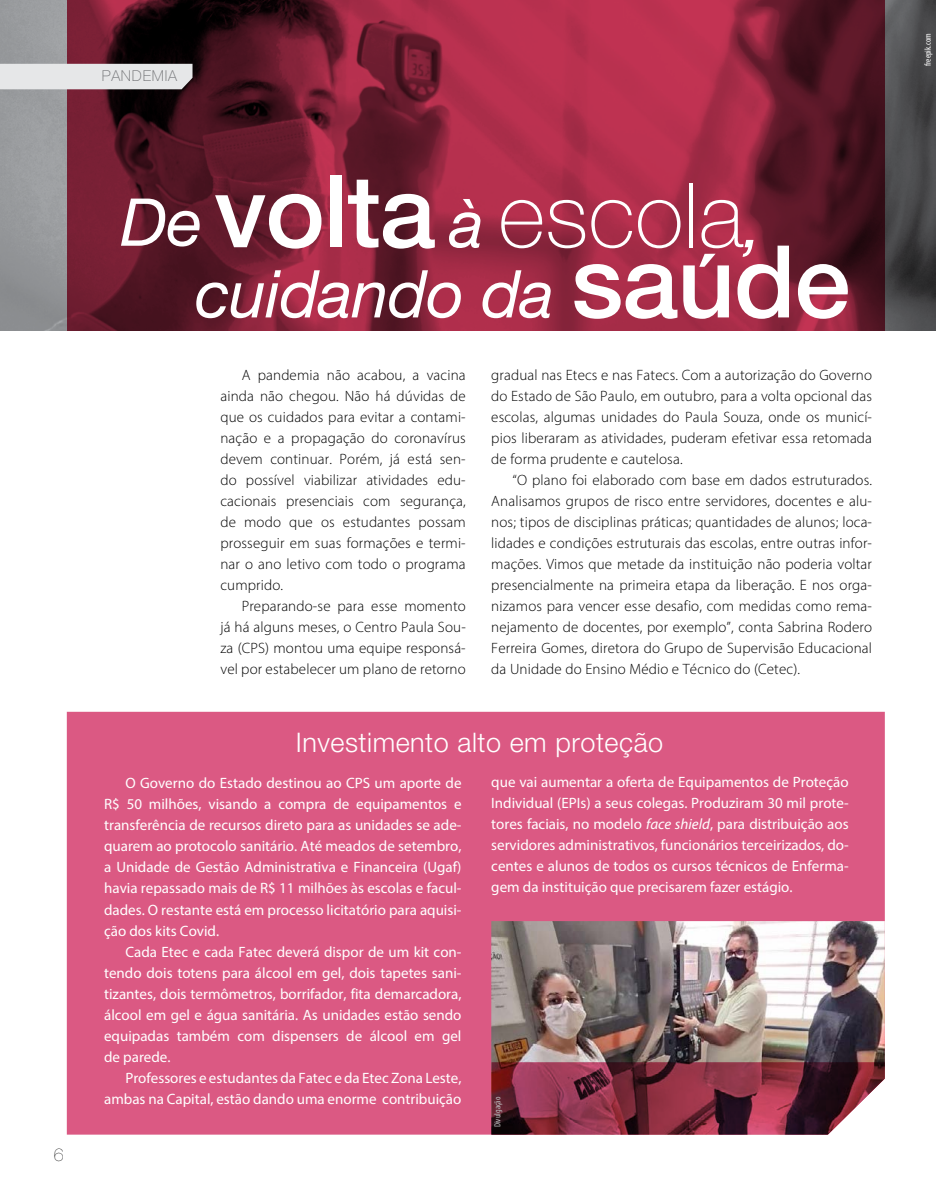
<style>
.page{position:relative;width:936px;height:1191px;background:#fff}
.page>*{position:absolute;margin:0;border:0;box-sizing:border-box;transform-origin:0 0}
.t1{font:100 90px "Helvetica Neue LT Std";color:#fff}
.t2{font:italic 66px "Helvetica Neue LT Std";letter-spacing:-.01em;color:#fff}
.t3{font:300 27px "Helvetica Neue LT Std";letter-spacing:.02em;color:#fff}
.t4{font:200 18px "Helvetica Neue LT Std";color:#000}
.t5{font:300 15px/21px "Myriad Pro";letter-spacing:.01em;color:#000;text-align:justify}
.t6{font:15px/21px "Myriad Pro";color:#fff;text-align:justify}
.t7{font:100 15px "Helvetica Neue LT Std";letter-spacing:.05em;color:#6d6e71}
.t8{font:condensed 9px "Myriad Pro";color:#fff}
.t9{font:condensed 9px "Myriad Pro";color:#bcbec0}
.s1{font-weight:400;font-style:italic;font-size:66px}
.s2{font-weight:500;font-size:100.5px}
.s3{font-weight:500;font-style:normal;font-size:100.5px}
.s4{font-style:italic}
</style>
<div class="page">
<img style="left:0;top:0;width:935px;height:330px">
<div style="left:0;top:64px;width:192px;height:25px;background:#e6e7e8"></div>
<svg style="left:699px;top:254px;width:16px;height:13px"></svg>
<div style="left:67px;top:712px;width:817px;height:422px;background:#db5983"></div>
<img style="left:491px;top:921px;width:393px;height:141px">
<svg style="left:491px;top:1062px;width:393px;height:72px"></svg>
<p class="t4" style="left:54px;top:1144px;width:12px">6</p>
<p class="t7" style="left:102px;top:68px;width:77px">PANDEMIA</p>
<h1 class="t1" style="left:120px;top:164px;width:643px"><span class="s1">De</span> <span class="s2">volta</span> <span class="s1">à</span> escola<span class="s1">,</span></h1>
<h2 class="t2" style="left:195px;top:254px;width:657px">cuidando da <span class="s3">saude</span></h2>
<p class="t5" style="left:220px;top:364px;width:247px;text-indent:21px">A pandemia não acabou, a vacina ainda não chegou. Não há dúvidas de que os cuidados para evitar a contami&shy;nação e a propagação do coronavírus devem continuar. Porém, já está sen&shy;do possível viabilizar atividades edu&shy;cacionais presenciais com segurança, de modo que os estudantes possam prosseguir em suas formações e termi&shy;nar o ano letivo com todo o programa cumprido.</p>
<p class="t5" style="left:220px;top:595px;width:247px;text-indent:21px">Preparando-se para esse momento já há alguns meses, o Centro Paula Sou&shy;za (CPS) montou uma equipe responsá&shy;vel por estabelecer um plano de retorno</p>
<p class="t5" style="left:491px;top:364px;width:382px">gradual nas Etecs e nas Fatecs. Com a autorização do Governo do Estado de São Paulo, em outubro, para a volta opcional das escolas, algumas unidades do Paula Souza, onde os municí&shy;pios liberaram as atividades, puderam efetivar essa retomada de forma prudente e cautelosa.</p>
<p class="t5" style="left:491px;top:469px;width:382px;text-indent:21px">“O plano foi elaborado com base em dados estruturados.<br>Analisamos grupos de risco entre servidores, docentes e alu&shy;nos; tipos de disciplinas práticas; quantidades de alunos; loca&shy;lidades e condições estruturais das escolas, entre outras infor&shy;mações. Vimos que metade da instituição não poderia voltar presencialmente na primeira etapa da liberação. E nos orga&shy;nizamos para vencer esse desafio, com medidas como rema&shy;nejamento de docentes, por exemplo”, conta Sabrina Rodero Ferreira Gomes, diretora do Grupo de Supervisão Educacional da Unidade do Ensino Médio e Técnico do (Cetec).</p>
<h3 class="t3" style="left:296px;top:726px;width:369px">Investimento alto em proteção</h3>
<p class="t6" style="left:104px;top:772px;width:359px;text-indent:21px">O Governo do Estado destinou ao CPS um aporte de R$ 50 milhões, visando a compra de equipamentos e transferência de recursos direto para as unidades se ade&shy;quarem ao protocolo sanitário. Até meados de setembro, a Unidade de Gestão Administrativa e Financeira (Ugaf) havia repassado mais de R$ 11 milhões às escolas e facul&shy;dades. O restante está em processo licitatório para aquisi&shy;ção dos kits Covid.</p>
<p class="t6" style="left:104px;top:940px;width:359px;text-indent:21px">Cada Etec e cada Fatec deverá dispor de um kit con&shy;tendo dois totens para álcool em gel, dois tapetes sani&shy;tizantes, dois termômetros, borrifador, fita demarcadora, álcool em gel e água sanitária. As unidades estão sendo equipadas também com dispensers de álcool em gel de parede.</p>
<p class="t6" style="left:104px;top:1066px;width:359px;text-align:right">Professores e estudantes da Fatec e da Etec Zona Leste, ambas na Capital, estão dando uma enorme contribuição</p>
<p class="t6" style="left:491px;top:771px;width:359px">que vai aumentar a oferta de Equipamentos de Proteção Individual (EPIs) a seus colegas. Produziram 30 mil prote&shy;tores faciais, no modelo <span class="s4">face shield</span>, para distribuição aos servidores administrativos, funcionários terceirizados, do&shy;centes e alunos de todos os cursos técnicos de Enferma&shy;gem da instituição que precisarem fazer estágio.</p>
<p class="t9" style="left:492px;top:1127px;width:32px;rotate:-90deg">Divulgação</p>
<p class="t8" style="left:922px;top:66px;width:34px;rotate:-90deg">freepik.com</p>
</div>
